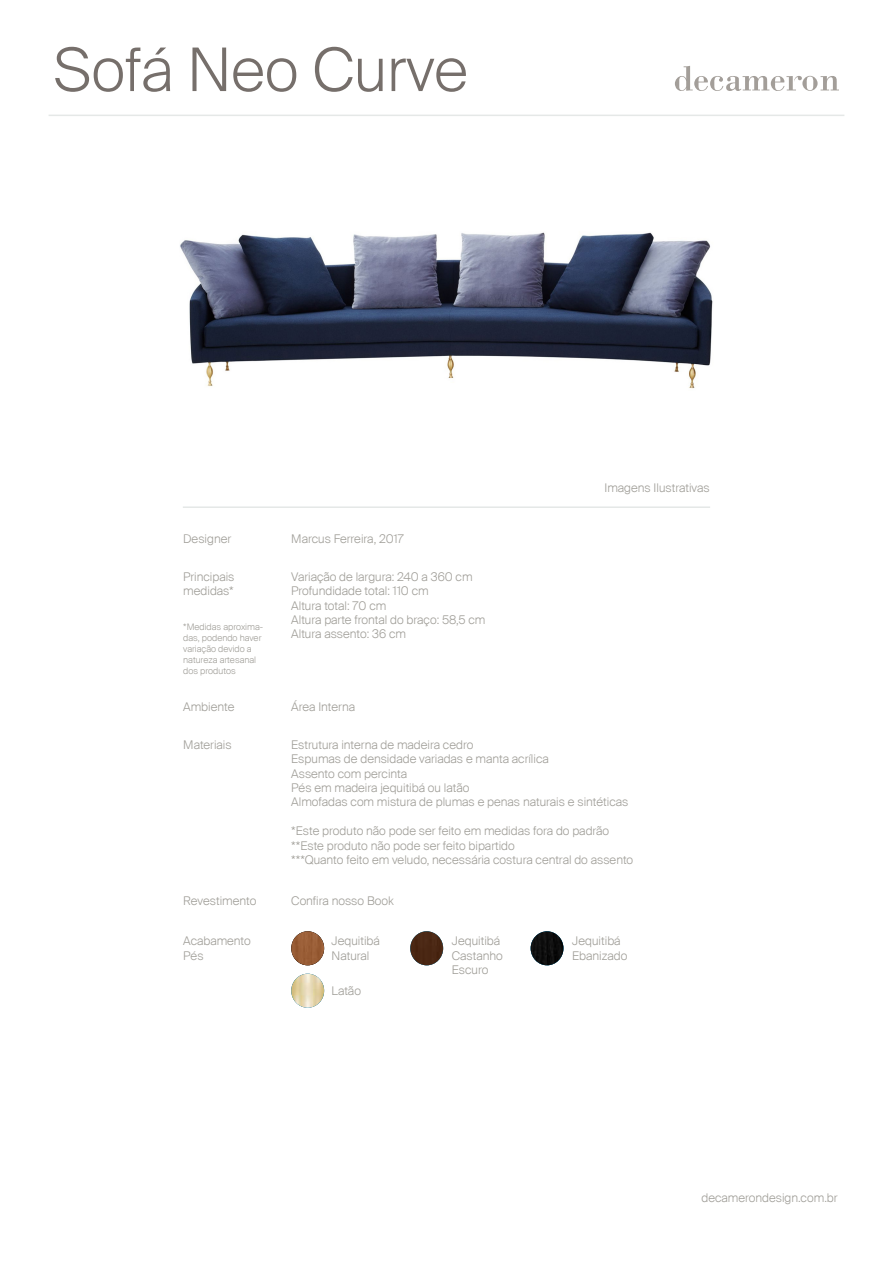
<style>
.page{position:relative;width:893px;height:1263px;background:#fff}
.page>*{position:absolute;margin:0;border:0;box-sizing:border-box;transform-origin:0 0}
.t1{font:300 60px "Suisse Intl";color:#766f6b}
.t2{font:300 12px/14.4px "Suisse Intl";color:#9f9d97}
.t3{font:300 9px/10.8px "Suisse Intl";color:#9f9d97}
</style>
<div class="page">
<svg style="left:675px;top:66px;width:164px;height:25px"></svg>
<hr style="left:49px;top:115px;width:795px;height:1px;background:#e5e8e7">
<hr style="left:183px;top:506px;width:527px;height:2px;background:#e5e8e7">
<img style="left:180px;top:232px;width:533px;height:157px">
<img style="left:291px;top:974px;width:33px;height:34px">
<img style="left:291px;top:931px;width:33px;height:34px">
<img style="left:410px;top:931px;width:33px;height:34px">
<img style="left:531px;top:931px;width:32px;height:34px">
<p class="t1" style="left:54px;top:35px;width:415px">Sofá Neo Curve</p>
<p class="t2" style="left:183px;top:531px;width:49px">Designer</p>
<p class="t2" style="left:183px;top:569px;width:53px">Principais</p>
<p class="t2" style="left:183px;top:584px;width:52px">medidas*</p>
<p class="t3" style="left:183px;top:622px;width:81px">*Medidas aproxima&shy;das, podendo haver variação devido a natureza artesanal dos produtos</p>
<p class="t2" style="left:291px;top:531px;width:114px">Marcus Ferreira, 2017</p>
<p class="t2" style="left:291px;top:569px;width:183px">Variação de largura: 240 a 360 cm</p>
<p class="t2" style="left:291px;top:584px;width:139px">Profundidade total: 110 cm</p>
<p class="t2" style="left:291px;top:598px;width:97px">Altura total: 70 cm</p>
<p class="t2" style="left:291px;top:613px;width:196px">Altura parte frontal do braço: 58,5 cm</p>
<p class="t2" style="left:291px;top:627px;width:116px">Altura assento: 36 cm</p>
<p class="t2" style="left:605px;top:481px;width:107px">Imagens Ilustrativas</p>
<p class="t2" style="left:183px;top:699px;width:53px">Ambiente</p>
<p class="t2" style="left:183px;top:737px;width:50px">Materiais</p>
<p class="t2" style="left:183px;top:893px;width:75px">Revestimento</p>
<p class="t2" style="left:183px;top:934px;width:69px">Acabamento</p>
<p class="t2" style="left:183px;top:948px;width:22px">Pés</p>
<p class="t2" style="left:291px;top:699px;width:65px">Área Interna</p>
<p class="t2" style="left:291px;top:737px;width:184px">Estrutura interna de madeira cedro</p>
<p class="t2" style="left:291px;top:752px;width:259px">Espumas de densidade variadas e manta acrílica</p>
<p class="t2" style="left:291px;top:766px;width:117px">Assento com percinta</p>
<p class="t2" style="left:291px;top:780px;width:180px">Pés em madeira jequitibá ou latão</p>
<p class="t2" style="left:291px;top:795px;width:339px">Almofadas com mistura de plumas e penas naturais e sintéticas</p>
<p class="t2" style="left:291px;top:824px;width:319px">*Este produto não pode ser feito em medidas fora do padrão</p>
<p class="t2" style="left:291px;top:838px;width:225px">**Este produto não pode ser feito bipartido</p>
<p class="t2" style="left:291px;top:852px;width:343px">***Quanto feito em veludo, necessária costura central do assento</p>
<p class="t2" style="left:291px;top:893px;width:104px">Confira nosso Book</p>
<p class="t2" style="left:332px;top:934px;width:50px">Jequitibá</p>
<p class="t2" style="left:332px;top:948px;width:39px">Natural</p>
<p class="t2" style="left:332px;top:984px;width:31px">Latão</p>
<p class="t2" style="left:452px;top:934px;width:52px">Jequitibá<br>Castanho<br>Escuro</p>
<p class="t2" style="left:572px;top:934px;width:57px">Jequitibá<br>Ebanizado</p>
<p class="t2" style="left:701px;top:1191px;width:138px">decamerondesign.com.br</p>
</div>
